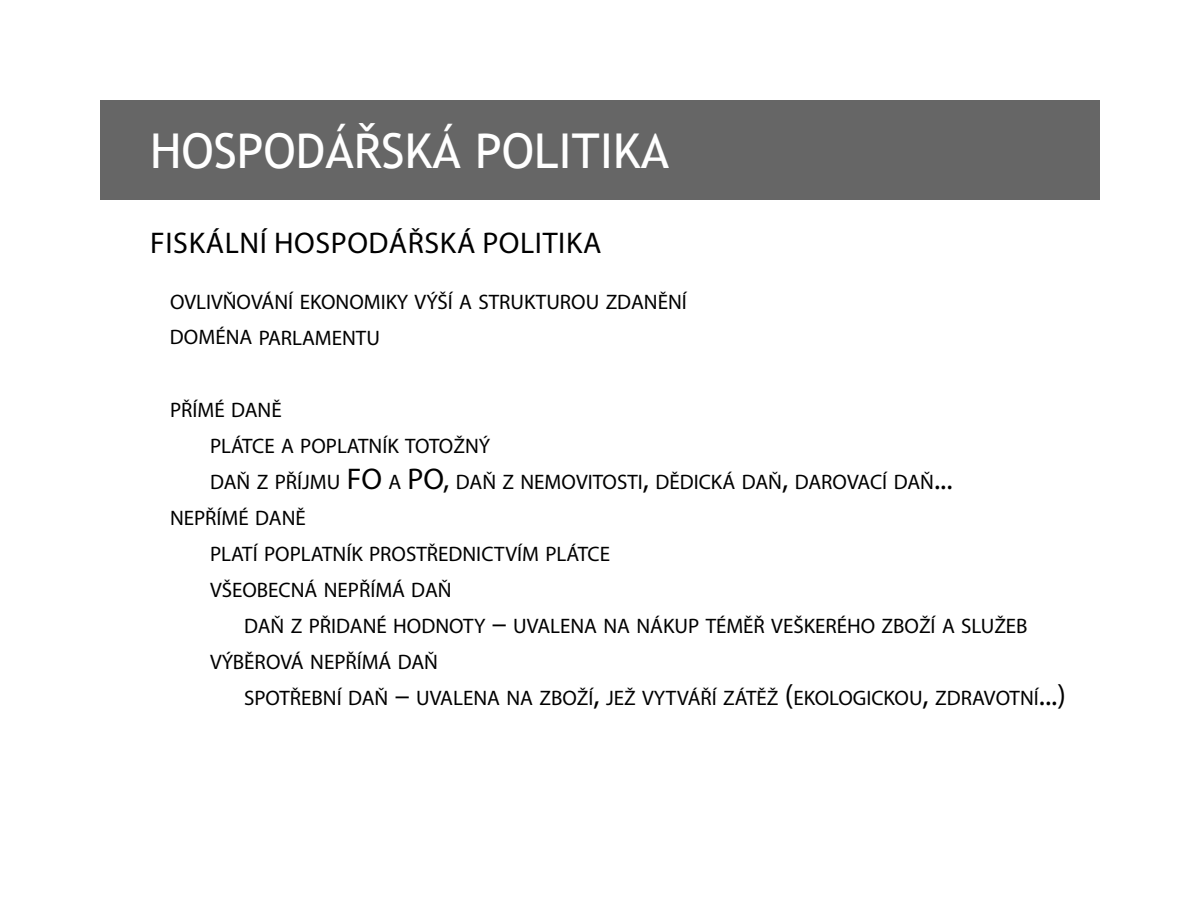
<style>
.page{position:relative;width:1200px;height:900px;background:#fff}
.page>*{position:absolute;margin:0;border:0;box-sizing:border-box;transform-origin:0 0}
.t1{font:48px "Trebuchet MS";color:#fff}
.t2{font:30px "Myriad Pro";letter-spacing:.02em;color:#000}
.t3{font:21px/36px "Myriad Pro";color:#000}
.s1{font-size:30px}
</style>
<div class="page">
<div style="left:100px;top:100px;width:1000px;height:100px;background:#666"></div>
<h1 class="t1" style="left:150px;top:120px;width:521px">HOSPODÁŘSKÁ POLITIKA</h1>
<h2 class="t2" style="left:150px;top:224px;width:453px">FISKÁLNÍ HOSPODÁŘSKÁ POLITIKA</h2>
<p class="t3" style="left:170px;top:283px;width:518px">OVLIVŇOVÁNÍ EKONOMIKY VÝŠÍ A STRUKTUROU ZDANĚNÍ<br>DOMÉNA PARLAMENTU</p>
<p class="t3" style="left:170px;top:391px;width:113px">PŘÍMÉ DANĚ</p>
<p class="t3" style="left:210px;top:427px;width:282px">PLÁTCE A POPLATNÍK TOTOŽNÝ</p>
<p class="t3" style="left:210px;top:463px;width:744px">DAŇ Z PŘÍJMU <span class="s1">FO</span> A <span class="s1">PO,</span> DAŇ Z NEMOVITOSTI<span class="s1">,</span> DĚDICKÁ DAŇ<span class="s1">,</span> DAROVACÍ DAŇ<span class="s1">...</span></p>
<p class="t3" style="left:170px;top:499px;width:137px">NEPŘÍMÉ DANĚ</p>
<p class="t3" style="left:210px;top:535px;width:402px">PLATÍ POPLATNÍK PROSTŘEDNICTVÍM PLÁTCE</p>
<p class="t3" style="left:210px;top:571px;width:243px">VŠEOBECNÁ NEPŘÍMÁ DAŇ</p>
<p class="t3" style="left:244px;top:607px;width:785px">DAŇ Z PŘIDANÉ HODNOTY <span class="s1">–</span> UVALENA NA NÁKUP TÉMĚŘ VEŠKERÉHO ZBOŽÍ A SLUŽEB</p>
<p class="t3" style="left:210px;top:643px;width:230px">VÝBĚROVÁ NEPŘÍMÁ DAŇ</p>
<p class="t3" style="left:244px;top:679px;width:824px">SPOTŘEBNÍ DAŇ <span class="s1">–</span> UVALENA NA ZBOŽÍ<span class="s1">,</span> JEŽ VYTVÁŘÍ ZÁTĚŽ <span class="s1">(</span>EKOLOGICKOU<span class="s1">,</span> ZDRAVOTNÍ<span class="s1">...)</span></p>
</div>
